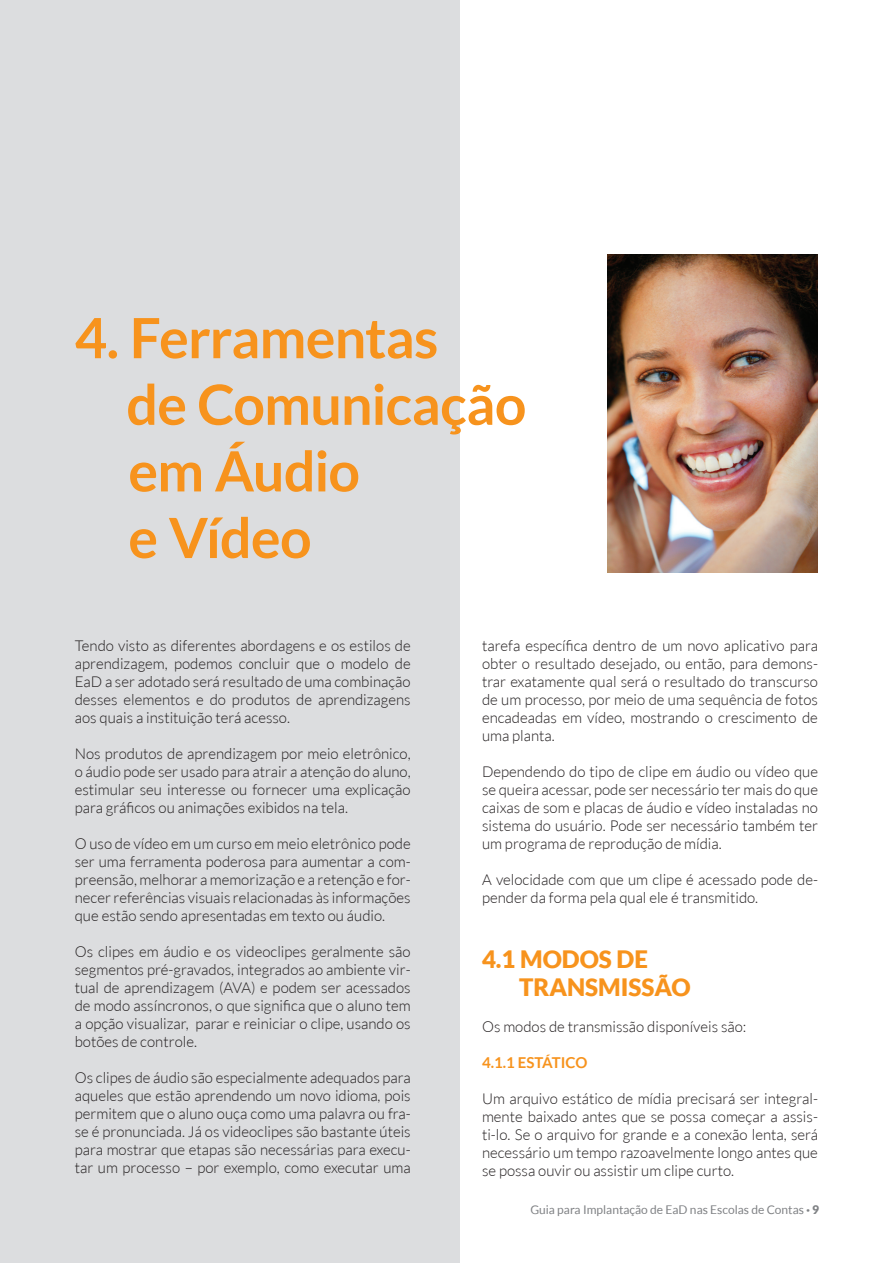
<style>
.page{position:relative;width:893px;height:1263px;background:#fff}
.page>*{position:absolute;margin:0;border:0;box-sizing:border-box;transform-origin:0 0}
.t1{font:700 55.5px "Lato";letter-spacing:-.015em;color:#f7931d}
.t2{font:900 24px "Lato";color:#f7931d}
.t3{font:300 15px/18px "Lato";color:#231f20;text-align:justify}
.t4{font:700 15px "Lato";color:#f7931d}
.t5{font:12px "Lato";color:#808285}
.s1{font-weight:900}
</style>
<div class="page">
<div style="left:0;top:0;width:460px;height:1263px;background:#dcdddf"></div>
<img style="left:607px;top:254px;width:211px;height:319px">
<p class="t1" style="left:75px;top:306px;width:365px">4. Ferramentas</p>
<p class="t1" style="left:126px;top:373px;width:401px">de Comunicação</p>
<p class="t1" style="left:128px;top:439px;width:233px">em Áudio</p>
<p class="t1" style="left:128px;top:506px;width:185px">e Vídeo</p>
<p class="t3" style="left:75px;top:636px;width:337px">Tendo visto as diferentes abordagens e os estilos de aprendizagem, podemos concluir que o modelo de EaD a ser adotado será resultado de uma combinação desses elementos e do produtos de aprendizagens aos quais a instituição terá acesso.</p>
<p class="t3" style="left:75px;top:744px;width:337px">Nos produtos de aprendizagem por meio eletrônico, o áudio pode ser usado para atrair a atenção do aluno, estimular seu interesse ou fornecer uma explicação para gráficos ou animações exibidos na tela.</p>
<p class="t3" style="left:75px;top:834px;width:337px">O uso de vídeo em um curso em meio eletrônico pode ser uma ferramenta poderosa para aumentar a com&shy;preensão, melhorar a memorização e a retenção e for&shy;necer referências visuais relacionadas às informações que estão sendo apresentadas em texto ou áudio.</p>
<p class="t3" style="left:75px;top:942px;width:337px">Os clipes em áudio e os videoclipes geralmente são segmentos pré-gravados, integrados ao ambiente vir&shy;tual de aprendizagem (AVA) e podem ser acessados de modo assíncronos, o que significa que o aluno tem a opção visualizar, parar e reiniciar o clipe, usando os botões de controle.</p>
<p class="t3" style="left:75px;top:1068px;width:337px">Os clipes de áudio são especialmente adequados para aqueles que estão aprendendo um novo idioma, pois permitem que o aluno ouça como uma palavra ou fra&shy;se é pronunciada. Já os videoclipes são bastante úteis para mostrar que etapas são necessárias para execu&shy;tar um processo – por exemplo, como executar uma</p>
<p class="t3" style="left:482px;top:636px;width:337px">tarefa específica dentro de um novo aplicativo para obter o resultado desejado, ou então, para demons&shy;trar exatamente qual será o resultado do transcurso de um processo, por meio de uma sequência de fotos encadeadas em vídeo, mostrando o crescimento de uma planta.</p>
<p class="t3" style="left:482px;top:762px;width:337px">Dependendo do tipo de clipe em áudio ou vídeo que se queira acessar, pode ser necessário ter mais do que caixas de som e placas de áudio e vídeo instaladas no sistema do usuário. Pode ser necessário também ter um programa de reprodução de mídia.</p>
<p class="t3" style="left:482px;top:870px;width:337px">A velocidade com que um clipe é acessado pode de&shy;pender da forma pela qual ele é transmitido.</p>
<p class="t2" style="left:482px;top:945px;width:167px">4.1 MODOS DE</p>
<p class="t2" style="left:519px;top:973px;width:173px">TRANSMISSÃO</p>
<p class="t3" style="left:482px;top:1018px;width:266px">Os modos de transmissão disponíveis são:</p>
<p class="t4" style="left:482px;top:1054px;width:107px">4.1.1 ESTÁTICO</p>
<p class="t3" style="left:482px;top:1090px;width:337px">Um arquivo estático de mídia precisará ser integral&shy;mente baixado antes que se possa começar a assis&shy;ti-lo. Se o arquivo for grande e a conexão lenta, será necessário um tempo razoavelmente longo antes que se possa ouvir ou assistir um clipe curto.</p>
<p class="t5" style="left:530px;top:1203px;width:290px">Guia para Implantação de EaD nas Escolas de Contas <span class="s1">· 9</span></p>
</div>
